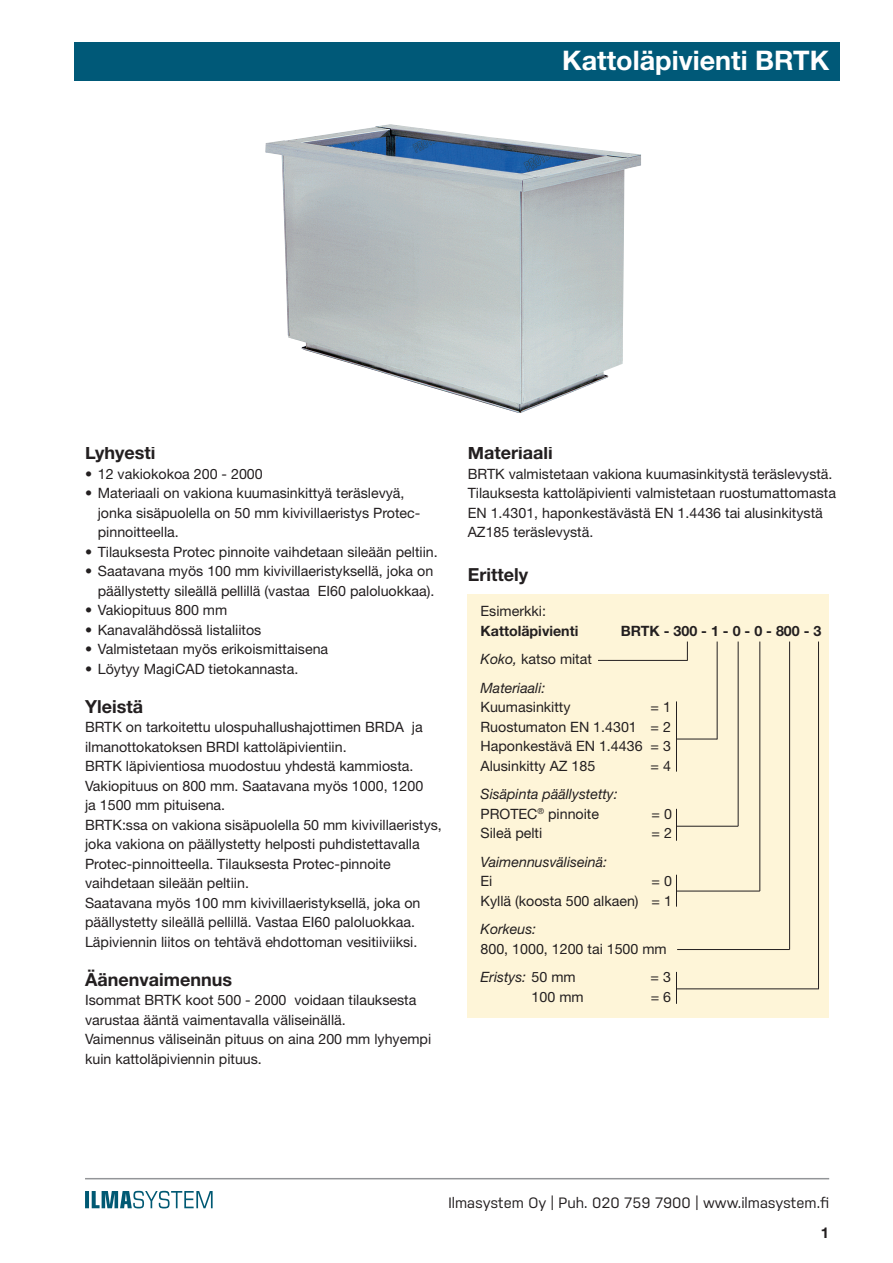
<style>
.page{position:relative;width:893px;height:1263px;background:#fff}
.page>*{position:absolute;margin:0;border:0;box-sizing:border-box;transform-origin:0 0}
.t1{font:700 27px "Helvetica Neue LT Std";color:#fff}
.t2{font:700 18px "Helvetica Neue LT Std";color:#231f20}
.t3{font:15px "Nudista";color:#231f20}
.t4{font:700 15px "Helvetica Neue LT Std";color:#231f20}
.t5{font:14.25px/19.5px "Helvetica Neue LT Std";color:#231f20}
.t6{font:italic 14.25px/28.5px "Helvetica Neue LT Std";color:#231f20}
.t7{font:700 14.25px "Helvetica Neue LT Std";color:#231f20}
.s1{font-style:normal}
.s2{font-style:italic}
</style>
<div class="page">
<div style="left:74px;top:43px;width:766px;height:38px;background:#005978"></div>
<hr style="left:85px;top:1178px;width:744px;height:1px;background:#939598">
<svg style="left:85px;top:1191px;width:128px;height:17px"></svg>
<img style="left:265px;top:124px;width:376px;height:289px">
<div style="left:468px;top:594px;width:361px;height:424px;background:#fef5d8"></div>
<svg style="left:687px;top:641px;width:1px;height:20px"></svg>
<hr style="left:789px;top:641px;width:1px;height:308px;background:#231f20">
<hr style="left:818px;top:641px;width:1px;height:348px;background:#231f20">
<hr style="left:598px;top:660px;width:89px;height:1px;background:#231f20">
<hr style="left:677px;top:949px;width:113px;height:1px;background:#231f20">
<hr style="left:676px;top:988px;width:143px;height:1px;background:#231f20">
<hr style="left:717px;top:641px;width:1px;height:98px;background:#231f20">
<hr style="left:738px;top:641px;width:1px;height:185px;background:#231f20">
<hr style="left:676px;top:739px;width:41px;height:1px;background:#231f20">
<hr style="left:676px;top:826px;width:62px;height:1px;background:#231f20">
<hr style="left:676px;top:701px;width:1px;height:71px;background:#231f20">
<hr style="left:676px;top:809px;width:1px;height:32px;background:#231f20">
<hr style="left:676px;top:875px;width:1px;height:32px;background:#231f20">
<hr style="left:676px;top:891px;width:84px;height:1px;background:#231f20">
<hr style="left:759px;top:641px;width:1px;height:250px;background:#231f20">
<hr style="left:676px;top:972px;width:1px;height:32px;background:#231f20">
<h1 class="t1" style="left:562px;top:44px;width:268px">Kattoläpivienti BRTK</h1>
<p class="t2" style="left:85px;top:442px;width:72px">Lyhyesti</p>
<p class="t5" style="left:85px;top:464px;width:179px">• 12 vakiokokoa 200 - 2000</p>
<p class="t5" style="left:98px;top:483px;width:324px;text-indent:-13px">• Materiaali on vakiona kuumasinkittyä teräslevyä, jonka sisäpuolella on 50 mm kivivillaeristys Protec&shy;pinnoitteella.</p>
<p class="t5" style="left:85px;top:542px;width:354px">• Tilauksesta Protec pinnoite vaihdetaan sileään peltiin.</p>
<p class="t5" style="left:85px;top:561px;width:351px;text-align:right">• Saatavana myös 100 mm kivivillaeristyksellä, joka on päällystetty sileällä pellillä (vastaa EI60 paloluokkaa).</p>
<p class="t5" style="left:85px;top:600px;width:144px">• Vakiopituus 800 mm</p>
<p class="t5" style="left:85px;top:620px;width:178px">• Kanavalähdössä listaliitos</p>
<p class="t5" style="left:85px;top:639px;width:245px">• Valmistetaan myös erikoismittaisena</p>
<p class="t5" style="left:85px;top:659px;width:215px">• Löytyy MagiCAD tietokannasta.</p>
<p class="t2" style="left:85px;top:695px;width:59px">Yleistä</p>
<p class="t5" style="left:85px;top:717px;width:358px">BRTK on tarkoitettu ulospuhallushajottimen BRDA ja ilmanottokatoksen BRDI kattoläpivientiin.<br>BRTK läpivientiosa muodostuu yhdestä kammiosta.<br>Vakiopituus on 800 mm. Saatavana myös 1000, 1200<br>ja 1500 mm pituisena.<br>BRTK:ssa on vakiona sisäpuolella 50 mm kivivillaeristys, joka vakiona on päällystetty helposti puhdistettavalla Protec-pinnoitteella. Tilauksesta Protec-pinnoite vaihdetaan sileään peltiin.<br>Saatavana myös 100 mm kivivillaeristyksellä, joka on päällystetty sileällä pellillä. Vastaa EI60 paloluokkaa.<br>Läpiviennin liitos on tehtävä ehdottoman vesitiiviiksi.</p>
<p class="t2" style="left:85px;top:968px;width:149px">Äänenvaimennus</p>
<p class="t5" style="left:85px;top:990px;width:348px">Isommat BRTK koot 500 - 2000 voidaan tilauksesta varustaa ääntä vaimentavalla väliseinällä.<br>Vaimennus väliseinän pituus on aina 200 mm lyhyempi kuin kattoläpiviennin pituus.</p>
<p class="t2" style="left:468px;top:442px;width:86px">Materiaali</p>
<p class="t5" style="left:468px;top:464px;width:370px">BRTK valmistetaan vakiona kuumasinkitystä teräslevystä.<br>Tilauksesta kattoläpivienti valmistetaan ruostumattomasta EN 1.4301, haponkestävästä EN 1.4436 tai alusinkitystä AZ185 teräslevystä.</p>
<p class="t2" style="left:468px;top:563px;width:62px">Erittely</p>
<p class="t5" style="left:481px;top:601px;width:67px">Esimerkki:</p>
<p class="t7" style="left:481px;top:622px;width:99px">Kattoläpivienti</p>
<p class="t7" style="left:621px;top:622px;width:202px">BRTK - 300 - 1 - 0 - 0 - 800 - 3</p>
<p class="t6" style="left:481px;top:645px;width:113px">Koko, <span class="s1">katso mitat<br></span>Materiaali:</p>
<p class="t5" style="left:481px;top:697px;width:92px">Kuumasinkitty</p>
<p class="t5" style="left:481px;top:697px;width:192px;text-align:justify;text-indent:170px">= 1<br>Ruostumaton EN 1.4301 = 2<br>Haponkestävä EN 1.4436 = 3<br>Alusinkitty AZ 185</p>
<p class="t5" style="left:651px;top:756px;width:22px">= 4</p>
<p class="t6" style="left:481px;top:784px;width:139px;line-height:19.5px">Sisäpinta päällystetty:<br><span class="s1">PROTEC</span><sup>®</sup> <span class="s1">pinnoite</span></p>
<p class="t5" style="left:652px;top:804px;width:22px">= 0</p>
<p class="t5" style="left:481px;top:823px;width:63px">Sileä pelti</p>
<p class="t5" style="left:652px;top:823px;width:22px">= 2</p>
<p class="t6" style="left:481px;top:847px;width:128px">Vaimennusväliseinä:</p>
<p class="t5" style="left:481px;top:871px;width:13px">Ei</p>
<p class="t5" style="left:481px;top:871px;width:193px;text-align:right">= 0<br>Kyllä (koosta 500 alkaen) = 1</p>
<p class="t6" style="left:481px;top:915px;width:57px">Korkeus:</p>
<p class="t5" style="left:481px;top:934px;width:188px;line-height:28.5px">800, 1000, 1200 tai 1500 mm<br><span class="s2">Eristys:</span> 50 mm</p>
<p class="t5" style="left:651px;top:967px;width:22px">= 3</p>
<p class="t5" style="left:532px;top:987px;width:54px">100 mm</p>
<p class="t5" style="left:651px;top:987px;width:22px">= 6</p>
<p class="t3" style="left:449px;top:1194px;width:382px">Ilmasystem Oy | Puh. 020 759 7900 | www.ilmasystem.fi</p>
<p class="t4" style="left:821px;top:1223px;width:10px">1</p>
</div>
